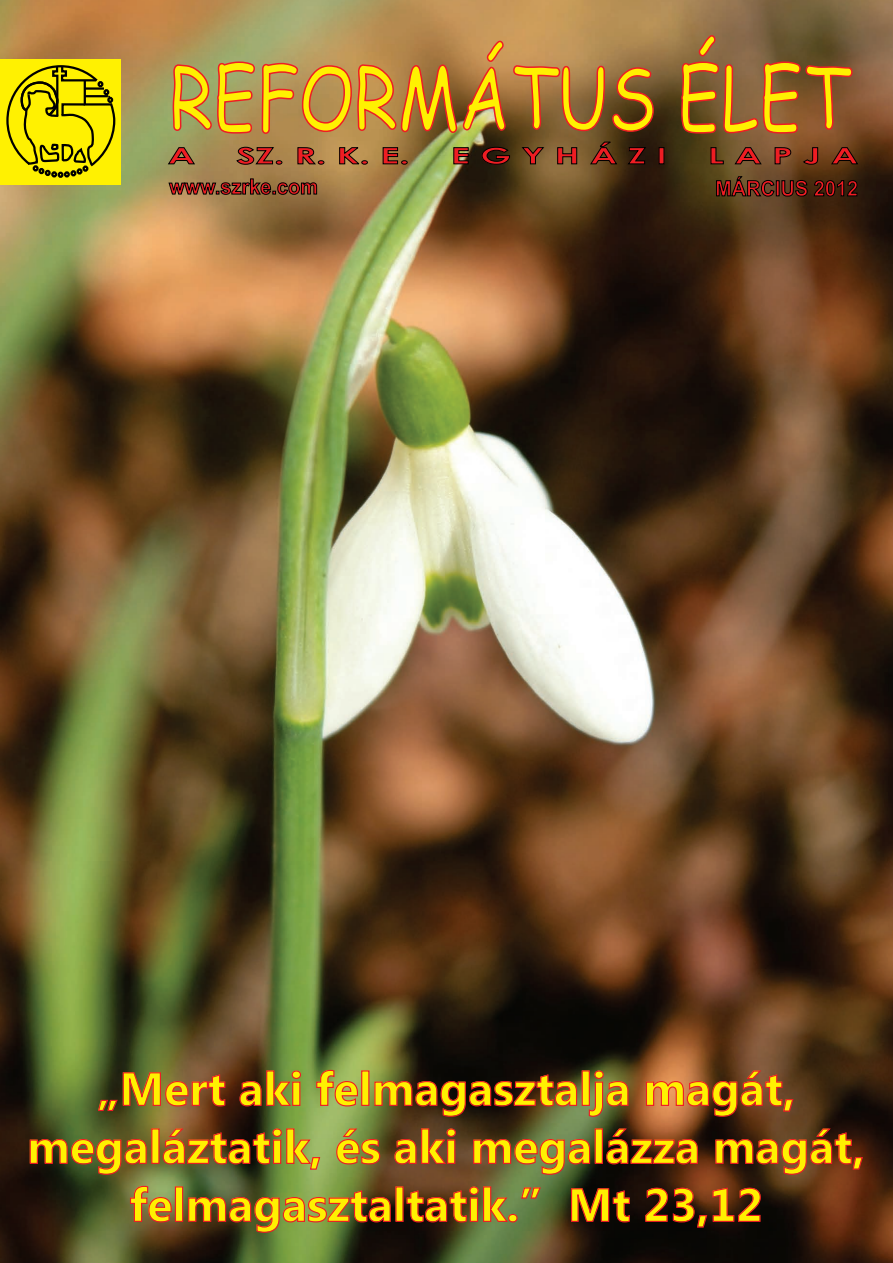
<style>
.page{position:relative;width:893px;height:1263px;background:#fff}
.page>*{position:absolute;margin:0;border:0;box-sizing:border-box;transform-origin:0 0}
.t1{font:84.9px "Comic Sans MS";color:#fff101;scale:.82 1}
.t2{font:700 46.5px/58.1px "Ebrima";color:#fff101;text-align:center}
.t3{font:700 22.5px "Century Gothic";color:#ee1d23;scale:1.63 1}
.t4{font:700 21.15px "Arial";color:#ee1d23;scale:.94 1}
</style>
<div class="page">
<img style="left:1px;top:0;width:892px;height:1263px">
<svg style="left:172px;top:40px;width:334px;height:95px;background:#b0824d"></svg>
<svg style="left:512px;top:65px;width:143px;height:68px;background:#8f5933"></svg>
<svg style="left:680px;top:34px;width:173px;height:100px;background:#845533"></svg>
<div style="left:1px;top:59px;width:120px;height:125px;background:#fff101"></div>
<svg style="left:5px;top:65px;width:111px;height:588px"></svg>
<svg style="left:168px;top:147px;width:27px;height:17px"></svg>
<svg style="left:237px;top:147px;width:45px;height:18px"></svg>
<svg style="left:298px;top:147px;width:26px;height:17px"></svg>
<svg style="left:339px;top:147px;width:29px;height:17px"></svg>
<svg style="left:383px;top:147px;width:25px;height:17px"></svg>
<svg style="left:453px;top:147px;width:16px;height:17px"></svg>
<svg style="left:482px;top:147px;width:28px;height:18px"></svg>
<svg style="left:522px;top:147px;width:22px;height:17px"></svg>
<svg style="left:557px;top:147px;width:20px;height:17px"></svg>
<svg style="left:590px;top:142px;width:27px;height:22px"></svg>
<svg style="left:628px;top:147px;width:18px;height:17px"></svg>
<div style="left:659px;top:147px;width:5px;height:17px;border:1px solid #000"></div>
<svg style="left:711px;top:147px;width:13px;height:17px"></svg>
<svg style="left:735px;top:147px;width:26px;height:17px"></svg>
<svg style="left:775px;top:147px;width:16px;height:17px"></svg>
<svg style="left:803px;top:147px;width:15px;height:18px"></svg>
<svg style="left:831px;top:147px;width:27px;height:17px"></svg>
<svg style="left:716px;top:176px;width:58px;height:20px"></svg>
<div style="left:776px;top:181px;width:3px;height:15px;border:1px solid #000"></div>
<svg style="left:782px;top:180px;width:25px;height:16px"></svg>
<svg style="left:814px;top:180px;width:43px;height:16px"></svg>
<svg style="left:97px;top:1072px;width:129px;height:39px;background:#774e28"></svg>
<svg style="left:239px;top:1070px;width:63px;height:37px;background:#6b4f25"></svg>
<svg style="left:316px;top:1069px;width:43px;height:38px;background:#a29850"></svg>
<div style="left:361px;top:1070px;width:8px;height:36px;border:1px solid #ee1d23"></div>
<svg style="left:374px;top:1073px;width:204px;height:44px;background:#4c2a16"></svg>
<div style="left:582px;top:1070px;width:8px;height:36px;border:1px solid #ee1d23"></div>
<svg style="left:588px;top:1070px;width:41px;height:47px;background:#7e6435"></svg>
<svg style="left:645px;top:1069px;width:149px;height:48px;background:#964f2d"></svg>
<svg style="left:29px;top:1138px;width:118px;height:37px;background:#614421"></svg>
<div style="left:151px;top:1128px;width:9px;height:36px;border:1px solid #ee1d23"></div>
<img style="left:162px;top:1127px;width:159px;height:43px">
<svg style="left:336px;top:1127px;width:45px;height:38px;background:#8c793d"></svg>
<svg style="left:394px;top:1128px;width:62px;height:37px;background:#793b26"></svg>
<svg style="left:473px;top:1138px;width:118px;height:37px;background:#775e37"></svg>
<div style="left:595px;top:1128px;width:8px;height:36px;border:1px solid #ee1d23"></div>
<svg style="left:606px;top:1127px;width:92px;height:38px;background:#652614"></svg>
<svg style="left:715px;top:1127px;width:149px;height:48px;background:#612b16"></svg>
<svg style="left:129px;top:1185px;width:43px;height:38px;background:#927546"></svg>
<div style="left:175px;top:1186px;width:8px;height:36px;border:1px solid #ee1d23"></div>
<img style="left:188px;top:1189px;width:203px;height:44px">
<div style="left:395px;top:1186px;width:9px;height:36px;border:1px solid #ee1d23"></div>
<svg style="left:406px;top:1186px;width:135px;height:37px;background:#6c4d2c"></svg>
<svg style="left:570px;top:1188px;width:61px;height:35px;background:#390e0b"></svg>
<svg style="left:645px;top:1187px;width:116px;height:41px;background:#47180d"></svg>
<svg style="left:169px;top:179px;width:148px;height:16px;background:#715936"></svg>
<h1 class="t1" style="left:169px;top:35px;width:831px">REFORMÁTUS ÉLET</h1>
<p class="t3" style="left:168px;top:139px;width:18px">A</p>
<p class="t3" style="left:236px;top:139px;width:108px">SZ. R. K. E.</p>
<p class="t3" style="left:451px;top:139px;width:134px">E G Y H Á Z I</p>
<p class="t3" style="left:708px;top:139px;width:94px">L A P J A</p>
<p class="t4" style="left:715px;top:174px;width:154px">MÁRCIUS 2012</p>
<p class="t4" style="left:169px;top:173px;width:160px">www.szrke.com</p>
<p class="t2" style="left:27px;top:1062px;width:839px">„Mert aki felmagasztalja magát, megaláztatik, és aki megalázza magát, felmagasztaltatik.” Mt 23,12</p>
</div>
